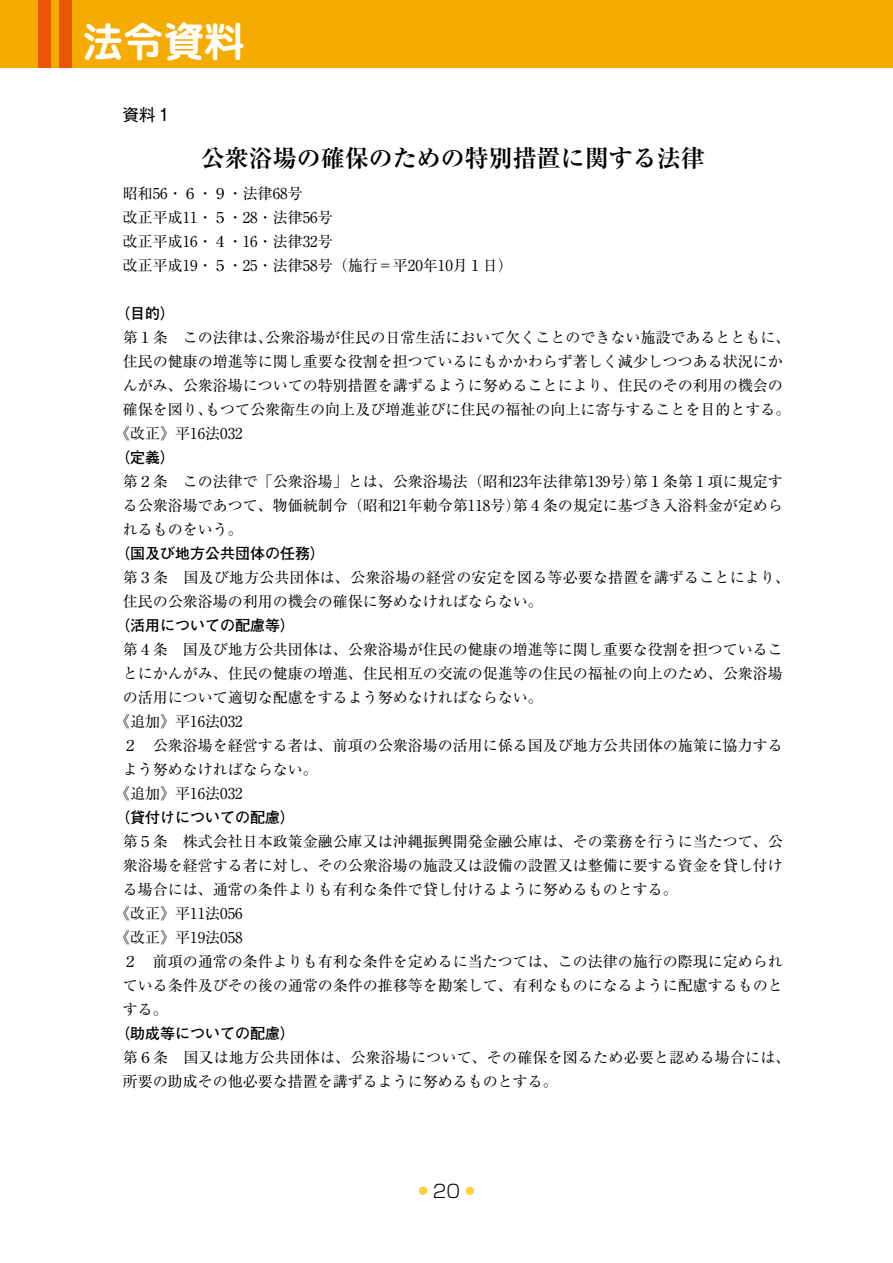
<style>
.page{position:relative;width:893px;height:1263px;background:#fff}
.page>*{position:absolute;margin:0;border:0;box-sizing:border-box;transform-origin:0 0}
.t1{font:700 40.5px "Jun 501 Pro";color:#fff}
.t2{font:700 24px "Ryumin Pro";color:#000}
.t3{font:300 18px "Shin Go Pro";color:#000}
.t4{font:16.5px "Gothic MB101 Pro";color:#000}
.t5{font:15px/24px "Ryumin Pro";color:#000}
.t6{font:700 15px "Futo Go B101 Pro";color:#000}
</style>
<div class="page">
<div style="left:419px;top:1186px;width:8px;height:9px;background:#fdd23e;border-radius:50%"></div>
<div style="left:466px;top:1186px;width:8px;height:9px;background:#fdd23e;border-radius:50%"></div>
<div style="left:0;top:0;width:893px;height:68px;background:#f6ab00"></div>
<div style="left:59px;top:0;width:13px;height:68px;background:#ea5404"></div>
<div style="left:38px;top:0;width:12px;height:68px;background:#ea5404"></div>
<h1 class="t1" style="left:83px;top:9px;width:163px">法令資料</h1>
<p class="t4" style="left:123px;top:101px;width:51px">資料１</p>
<h2 class="t2" style="left:201px;top:139px;width:505px">公衆浴場の確保のための特別措置に関する法律</h2>
<p class="t5" style="left:123px;top:181px;width:391px">昭和56・６・９・法律68号<br>改正平成11・５・28・法律56号<br>改正平成16・４・16・法律32号<br>改正平成19・５・25・法律58号（施行＝平20年10月１日）</p>
<p class="t6" style="left:115px;top:301px;width:61px">（目的）</p>
<p class="t5" style="left:123px;top:325px;width:669px">第１条　この法律は、公衆浴場が住民の日常生活において欠くことのできない施設であるとともに、</p>
<p class="t5" style="left:123px;top:349px;width:661px">住民の健康の増進等に関し重要な役割を担つているにもかかわらず著しく減少しつつある状況にか</p>
<p class="t5" style="left:123px;top:373px;width:661px">んがみ、公衆浴場についての特別措置を講ずるように努めることにより、住民のその利用の機会の</p>
<p class="t5" style="left:123px;top:397px;width:669px">確保を図り、もつて公衆衛生の向上及び増進並びに住民の福祉の向上に寄与することを目的とする。</p>
<p class="t5" style="left:115px;top:421px;width:129px">《改正》平16法032</p>
<p class="t6" style="left:115px;top:445px;width:61px">（定義）</p>
<p class="t5" style="left:123px;top:469px;width:661px;text-align:justify">第２条　この法律で「公衆浴場」とは、公衆浴場法（昭和23年法律第139号）第１条第１項に規定する公衆浴場であつて、物価統制令（昭和21年勅令第118号）第４条の規定に基づき入浴料金が定められるものをいう。</p>
<p class="t6" style="left:115px;top:541px;width:211px">（国及び地方公共団体の任務）</p>
<p class="t5" style="left:123px;top:565px;width:669px">第３条　国及び地方公共団体は、公衆浴場の経営の安定を図る等必要な措置を講ずることにより、住民の公衆浴場の利用の機会の確保に努めなければならない。</p>
<p class="t6" style="left:115px;top:613px;width:181px">（活用についての配慮等）</p>
<p class="t5" style="left:123px;top:637px;width:661px">第４条　国及び地方公共団体は、公衆浴場が住民の健康の増進等に関し重要な役割を担つているこ</p>
<p class="t5" style="left:123px;top:661px;width:661px">とにかんがみ、住民の健康の増進、住民相互の交流の促進等の住民の福祉の向上のため、公衆浴場</p>
<p class="t5" style="left:123px;top:685px;width:421px">の活用について適切な配慮をするよう努めなければならない。</p>
<p class="t5" style="left:115px;top:709px;width:129px">《追加》平16法032</p>
<p class="t5" style="left:123px;top:733px;width:661px">２　公衆浴場を経営する者は、前項の公衆浴場の活用に係る国及び地方公共団体の施策に協力する</p>
<p class="t5" style="left:123px;top:757px;width:196px">よう努めなければならない。</p>
<p class="t5" style="left:115px;top:781px;width:129px">《追加》平16法032</p>
<p class="t6" style="left:115px;top:805px;width:181px">（貸付けについての配慮）</p>
<p class="t5" style="left:123px;top:829px;width:661px">第５条　株式会社日本政策金融公庫又は沖縄振興開発金融公庫は、その業務を行うに当たつて、公</p>
<p class="t5" style="left:123px;top:853px;width:661px">衆浴場を経営する者に対し、その公衆浴場の施設又は設備の設置又は整備に要する資金を貸し付け</p>
<p class="t5" style="left:123px;top:877px;width:556px">る場合には、通常の条件よりも有利な条件で貸し付けるように努めるものとする。</p>
<p class="t5" style="left:115px;top:901px;width:129px">《改正》平11法056</p>
<p class="t5" style="left:115px;top:925px;width:129px">《改正》平19法058</p>
<p class="t5" style="left:123px;top:949px;width:661px">２　前項の通常の条件よりも有利な条件を定めるに当たつては、この法律の施行の際現に定められ</p>
<p class="t5" style="left:123px;top:973px;width:661px">ている条件及びその後の通常の条件の推移等を勘案して、有利なものになるように配慮するものと</p>
<p class="t5" style="left:123px;top:997px;width:46px">する。</p>
<p class="t6" style="left:115px;top:1021px;width:181px">（助成等についての配慮）</p>
<p class="t5" style="left:123px;top:1045px;width:669px">第６条　国又は地方公共団体は、公衆浴場について、その確保を図るため必要と認める場合には、所要の助成その他必要な措置を講ずるように努めるものとする。</p>
<p class="t3" style="left:433px;top:1176px;width:29px">20</p>
</div>
